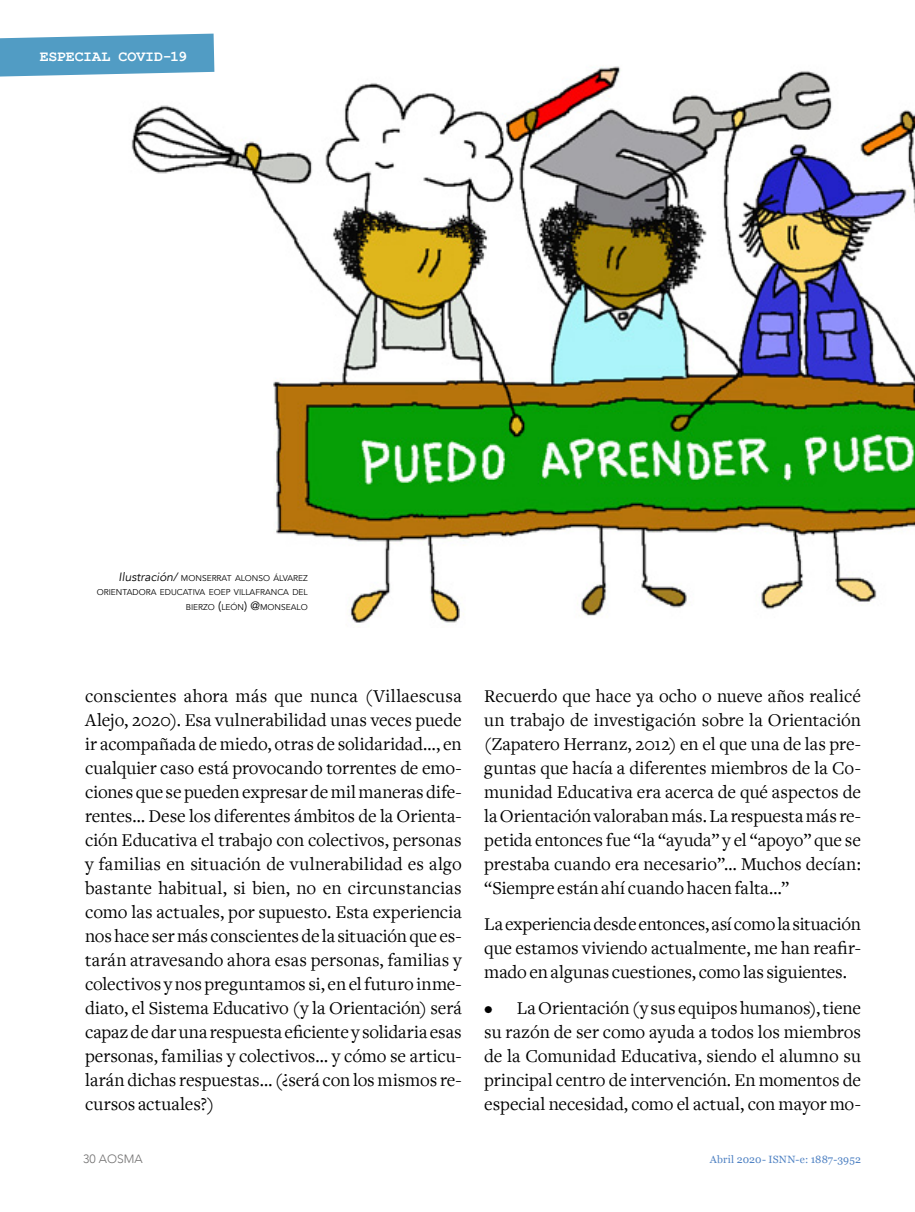
<style>
.page{position:relative;width:915px;height:1212px;background:#fff}
.page>*{position:absolute;margin:0;border:0;box-sizing:border-box;transform-origin:0 0}
.t1{font:18.75px/24px "Freight Text";letter-spacing:-.005em;color:#000;text-align:justify}
.t2{font:700 15px "Courier New";letter-spacing:-.01em;color:#fff}
.t3{font:300 12px "Avenir";color:#706f6f}
.t4{font:10.5px "Georgia";letter-spacing:.01em;color:#5082c3}
.t5{font:8.4px/14.4px "Avenir";color:#000;text-align:right}
.s1{font-style:italic;font-size:12px}
.s2{font-size:12px}
</style>
<div class="page">
<img style="left:131px;top:33px;width:783px;height:590px">
<svg style="left:0;top:34px;width:214px;height:43px;background:#64a6ca"></svg>
<p class="t2" style="left:40px;top:47px;width:149px">ESPECIAL COVID-19</p>
<p class="t5" style="left:97px;top:571px;width:212px"><span class="s1">Ilustración/</span> MONSERRAT ALONSO ÁLVAREZ<br>ORIENTADORA EDUCATIVA EOEP VILLAFRANCA DEL<br>BIERZO <span class="s2">(</span>LEÓN<span class="s2">) @</span>MONSEALO</p>
<p class="t1" style="left:85px;top:684px;width:378px">conscientes ahora más que nunca (Villaescusa Alejo, 2020). Esa vulnerabilidad unas veces puede ir acompañada de miedo, otras de solidaridad…, en cualquier caso está provocando torrentes de emo&shy;ciones que se pueden expresar de mil maneras dife&shy;rentes… Dese los diferentes ámbitos de la Orienta&shy;ción Educativa el trabajo con colectivos, personas y familias en situación de vulnerabilidad es algo bastante habitual, si bien, no en circunstancias como las actuales, por supuesto. Esta experiencia nos hace ser más conscientes de la situación que es&shy;tarán atravesando ahora esas personas, familias y colectivos y nos preguntamos si, en el futuro inme&shy;diato, el Sistema Educativo (y la Orientación) será capaz de dar una respuesta eficiente y solidaria esas personas, familias y colectivos… y cómo se articu&shy;larán dichas respuestas… (¿será con los mismos re&shy;cursos actuales?)</p>
<p class="t1" style="left:484px;top:684px;width:378px">Recuerdo que hace ya ocho o nueve años realicé un trabajo de investigación sobre la Orientación (Zapatero Herranz, 2012) en el que una de las pre&shy;guntas que hacía a diferentes miembros de la Co&shy;munidad Educativa era acerca de qué aspectos de la Orientación valoraban más. La respuesta más re&shy;petida entonces fue “la “ayuda” y el “apoyo” que se prestaba cuando era necesario”… Muchos decían: “Siempre están ahí cuando hacen falta…”</p>
<p class="t1" style="left:484px;top:912px;width:378px">La experiencia desde entonces, así como la situación que estamos viviendo actualmente, me han reafir&shy;mado en algunas cuestiones, como las siguientes.</p>
<p class="t1" style="left:484px;top:996px;width:378px">• La Orientación (y sus equipos humanos), tiene su razón de ser como ayuda a todos los miembros de la Comunidad Educativa, siendo el alumno su principal centro de intervención. En momentos de especial necesidad, como el actual, con mayor mo-</p>
<p class="t3" style="left:83px;top:1152px;width:61px">30 AOSMA</p>
<p class="t4" style="left:709px;top:1152px;width:152px">Abril 2020- ISNN-e: 1887-3952</p>
</div>
